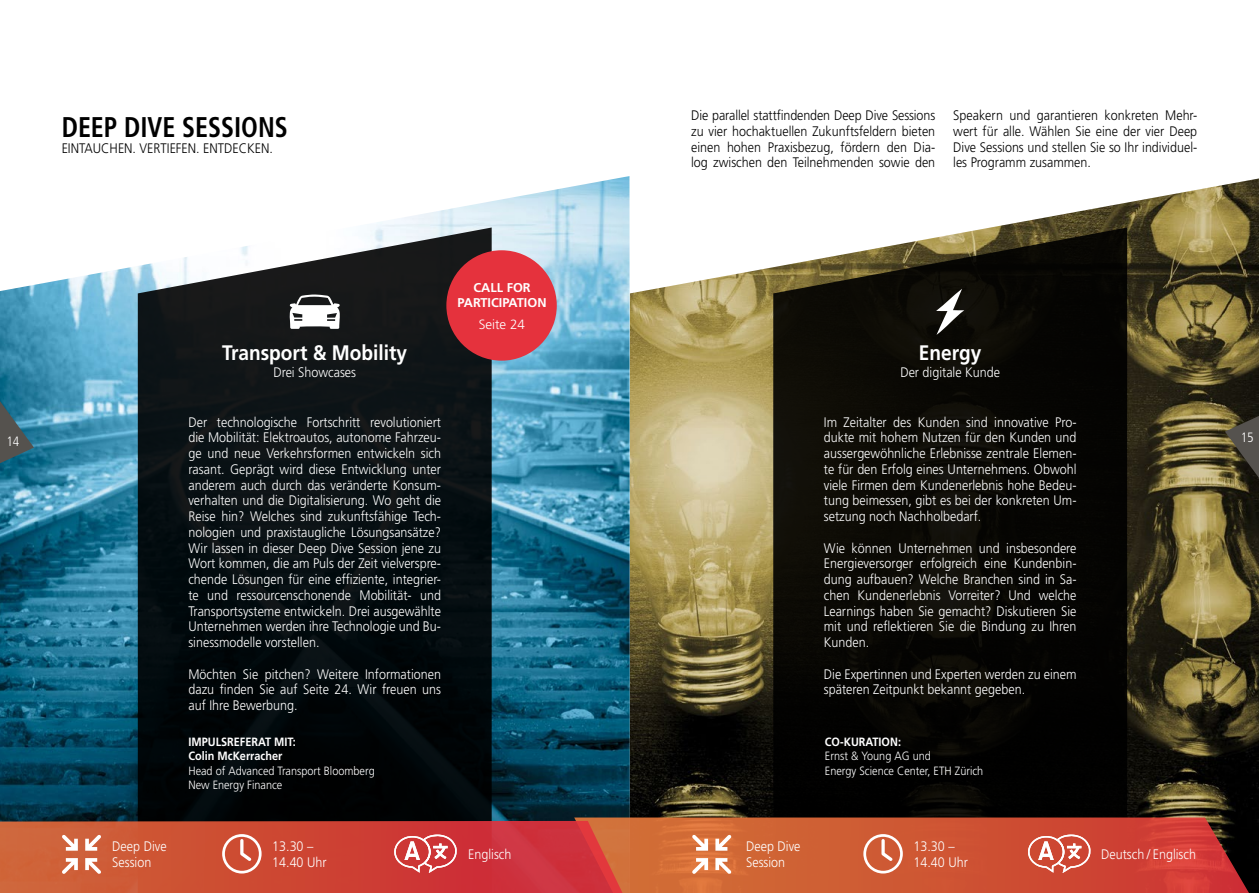
<style>
.page{position:relative;width:1259px;height:893px;background:#fff}
.page>*{position:absolute;margin:0;border:0;box-sizing:border-box;transform-origin:0 0}
.t1{font:700 condensed 28.5px "Frutiger LT Std";color:#000;scale:.91 1}
.t2{font:700 21px "Frutiger LT Std";color:#fff;scale:.91 1}
.t3{font:300 13.8px/15.8px "Frutiger LT Std";color:#fff;scale:.91 1}
.t4{font:300 13.8px/15.8px "Frutiger LT Std";color:#000;text-align:justify;scale:.91 1}
.t5{font:300 condensed 13.5px "Frutiger LT Std";color:#fff}
.t6{font:300 13.35px "Frutiger LT Std";color:#fff}
.t7{font:700 12.75px/15.5px "Frutiger LT Std";color:#fff;text-align:center}
.t8{font:300 12px/14.4px "Frutiger LT Std";color:#fff;scale:.91 1}
.t9{font:700 12px/14.4px "Frutiger LT Std";color:#fff;scale:.91 1}
</style>
<div class="page">
<img style="left:0;top:176px;width:630px;height:645px">
<img style="left:630px;top:178px;width:629px;height:715px">
<svg style="left:773px;top:227px;width:354px;height:590px;background:#11100b"></svg>
<svg style="left:138px;top:227px;width:354px;height:594px;background:#161c1e"></svg>
<svg style="left:574px;top:817px;width:682px;height:76px;background:#c45132"></svg>
<svg style="left:0;top:821px;width:630px;height:72px;background:#cd4837"></svg>
<div style="left:446px;top:250px;width:111px;height:111px;background:#e5323d;border-radius:50%"></div>
<svg style="left:222px;top:834px;width:40px;height:39px"></svg>
<svg style="left:394px;top:834px;width:63px;height:39px"></svg>
<svg style="left:863px;top:834px;width:40px;height:39px"></svg>
<svg style="left:1027px;top:834px;width:63px;height:39px"></svg>
<svg style="left:289px;top:294px;width:51px;height:35px"></svg>
<svg style="left:936px;top:289px;width:28px;height:46px"></svg>
<svg style="left:692px;top:858px;width:16px;height:16px"></svg>
<svg style="left:715px;top:835px;width:16px;height:16px"></svg>
<svg style="left:692px;top:835px;width:16px;height:16px"></svg>
<svg style="left:715px;top:858px;width:16px;height:16px"></svg>
<svg style="left:62px;top:858px;width:16px;height:16px"></svg>
<svg style="left:85px;top:835px;width:16px;height:16px"></svg>
<svg style="left:62px;top:835px;width:16px;height:16px"></svg>
<svg style="left:85px;top:858px;width:16px;height:16px"></svg>
<svg style="left:0;top:384px;width:34px;height:98px;background:#2c687e"></svg>
<svg style="left:1225px;top:398px;width:34px;height:97px;background:#46402e"></svg>
<h1 class="t1" style="left:62px;top:111px;width:146px">DEEP DIVE SESSI</h1>
<h1 class="t1" style="left:241px;top:111px;width:50px">ONS</h1>
<p class="t4" style="left:62px;top:141px;width:29px">Eintauche</p>
<p class="t4" style="left:124px;top:141px;width:33px">n. Vertiefe</p>
<p class="t4" style="left:188px;top:141px;width:42px">n. Entdecke</p>
<p class="t4" style="left:261px;top:141px;width:15px">n.</p>
<h2 class="t2" style="left:222px;top:341px;width:205px">Transport &amp; Mobility</h2>
<p class="t3" style="left:273px;top:364px;width:92px">Drei Showcases</p>
<p class="t7" style="left:458px;top:280px;width:88px">CALL FOR<br>PARTICIPaTION</p>
<p class="t6" style="left:479px;top:317px;width:48px">Seite 24</p>
<p class="t4" style="left:691px;top:108px;width:270px">Die parallel stattfindenden Deep Dive Sessions zu vier hochaktuellen Zukunftsfeldern bieten einen hohen Praxisbezug, fördern den Dia&shy;log zwischen den Teilnehmenden sowie den</p>
<p class="t4" style="left:953px;top:108px;width:270px">Speakern und garantieren konkreten Mehr&shy;wert für alle. Wählen Sie eine der vier Deep Dive Sessions und stellen Sie so Ihr individuel&shy;les Programm zusammen.</p>
<h2 class="t2" style="left:919px;top:341px;width:70px">Energy</h2>
<p class="t3" style="left:900px;top:364px;width:111px">Der digitale Kunde</p>
<p class="t3" style="left:824px;top:414px;width:279px;text-align:justify">Im Zeitalter des Kunden sind innovative Pro&shy;dukte mit hohem Nutzen für den Kunden und aussergewöhnliche Erlebnisse zentrale Elemen&shy;te für den Erfolg eines Unternehmens. Obwohl viele Firmen dem Kundenerlebnis hohe Bedeu&shy;tung beimessen, gibt es bei der konkreten Um&shy;setzung noch Nachholbedarf.</p>
<p class="t3" style="left:824px;top:540px;width:279px;text-align:justify">Wie können Unternehmen und insbesondere Energieversorger erfolgreich eine Kundenbin&shy;dung aufbauen? Welche Branchen sind in Sa&shy;chen Kundenerlebnis Vorreiter? Und welche Learnings haben Sie gemacht? Diskutieren Sie mit und reflektieren Sie die Bindung zu Ihren Kunden.</p>
<p class="t3" style="left:824px;top:666px;width:279px">Die Expertinnen und Experten werden zu einem späteren Zeitpunkt bekannt gegeben.</p>
<p class="t3" style="left:188px;top:414px;width:279px;text-align:justify">Der technologische Fortschritt revolutioniert die Mobilität: Elektroautos, autonome Fahrzeu&shy;ge und neue Verkehrsformen entwickeln sich rasant. Geprägt wird diese Entwicklung unter anderem auch durch das veränderte Konsum&shy;verhalten und die Digitalisierung. Wo geht die Reise hin? Welches sind zukunftsfähige Tech&shy;nologien und praxistaugliche Lösungsansätze?<br>Wir lassen in dieser Deep Dive Session jene zu Wort kommen, die am Puls der Zeit vielverspre&shy;chende Lösungen für eine effiziente, integrier&shy;te und ressourcenschonende Mobilität- und Transportsysteme entwickeln. Drei ausgewählte Unternehmen werden ihre Technologie und Bu&shy;sinessmodelle vorstellen.</p>
<p class="t3" style="left:188px;top:666px;width:279px;text-align:justify">Möchten Sie pitchen? Weitere Informationen dazu finden Sie auf Seite 24. Wir freuen uns auf Ihre Bewerbung.</p>
<p class="t5" style="left:6px;top:434px;width:14px">14</p>
<p class="t5" style="left:1240px;top:430px;width:14px">15</p>
<p class="t9" style="left:188px;top:735px;width:120px">Impulsreferat mit:<br>Colin McKerracher</p>
<p class="t8" style="left:188px;top:763px;width:206px">Head of Advanced Transport Bloomberg<br>New Energy Finance</p>
<p class="t9" style="left:825px;top:735px;width:85px">Co-kuratION:</p>
<p class="t8" style="left:825px;top:749px;width:176px">Ernst &amp; Young AG und<br>Energy Science Center, ETH Zürich</p>
<p class="t3" style="left:112px;top:838px;width:61px;line-height:16.5px">Deep Dive<br>Session</p>
<p class="t3" style="left:746px;top:838px;width:61px;line-height:16.5px">Deep Dive<br>Session</p>
<p class="t3" style="left:272px;top:838px;width:61px;line-height:16.5px">13.30 –<br>14.40 Uhr</p>
<p class="t3" style="left:468px;top:846px;width:49px">Englisch</p>
<p class="t3" style="left:913px;top:838px;width:61px;line-height:16.5px">13.30 –<br>14.40 Uhr</p>
<p class="t3" style="left:1101px;top:846px;width:106px">Deutsch / Englisch</p>
</div>
